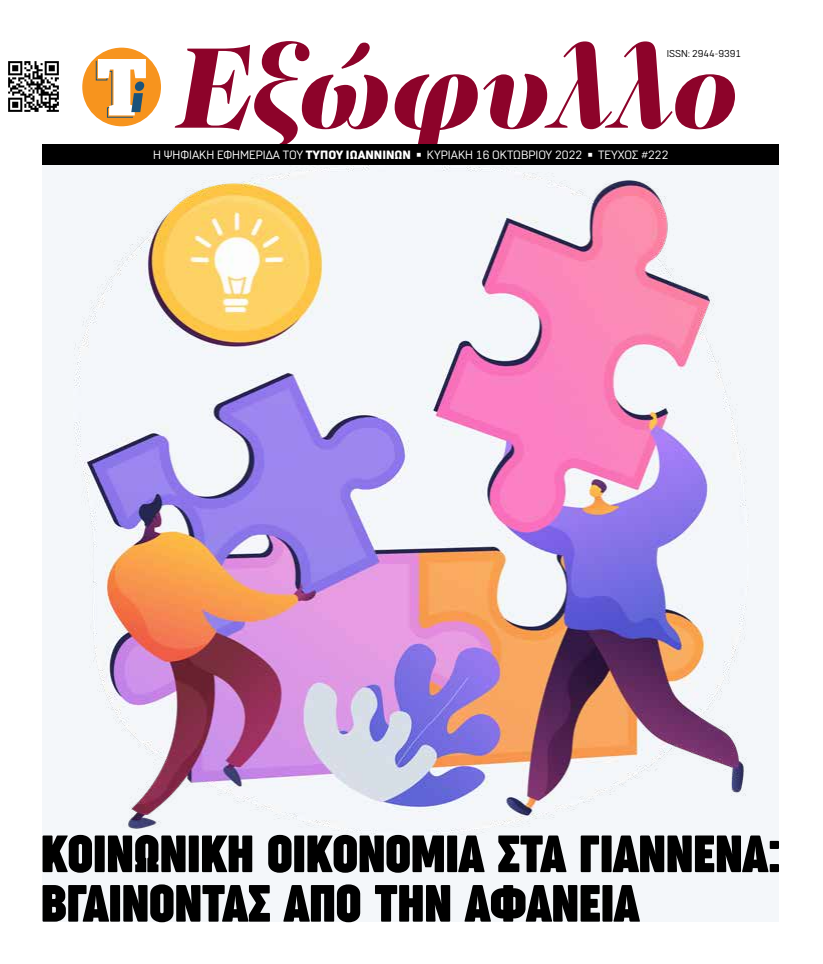
<style>
.page{position:relative;width:823px;height:964px;background:#fff}
.page>*{position:absolute;margin:0;border:0;box-sizing:border-box;transform-origin:0 0}
.t1{font:italic 900 117.3px "PF Regal Display Pro";color:#8d032a}
.t2{font:12px "Normative Pro";color:#fff}
.t3{font:10px "Normative Pro";color:#000}
.s1{font-weight:900}
</style>
<div class="page">
<div style="left:43px;top:165px;width:735px;height:757px;background:#f4f7fa"></div>
<img style="left:74px;top:165px;width:673px;height:670px">
<div style="left:43px;top:144px;width:735px;height:21px;background:#000"></div>
<img style="left:8px;top:61px;width:51px;height:51px">
<div style="left:82px;top:48px;width:79px;height:78px;background:#f7941e;border-radius:50%"></div>
<svg style="left:96px;top:59px;width:50px;height:59px"></svg>
<svg style="left:43px;top:884px;width:596px;height:38px"></svg>
<svg style="left:43px;top:835px;width:735px;height:38px"></svg>
<h1 class="t1" style="left:176px;top:16px;width:563px">Εξώφυλλο</h1>
<p class="t3" style="left:666px;top:48px;width:76px">ISSN: 2944-9391</p>
<p class="t2" style="left:153px;top:148px;width:516px">Η ΨΗΦΙΑΚΗ ΕΦΗΜΕΡΙΔΑ ΤΟΥ <span class="s1">ΤΥΠΟΥ ΙΩΑΝΝΙΝΩΝ</span> ◾ ΚΥΡΙΑΚΗ 16 ΟΚΤΩΒΡΙΟΥ 2022 ◾ ΤΕΥΧΟΣ #222</p>
</div>
